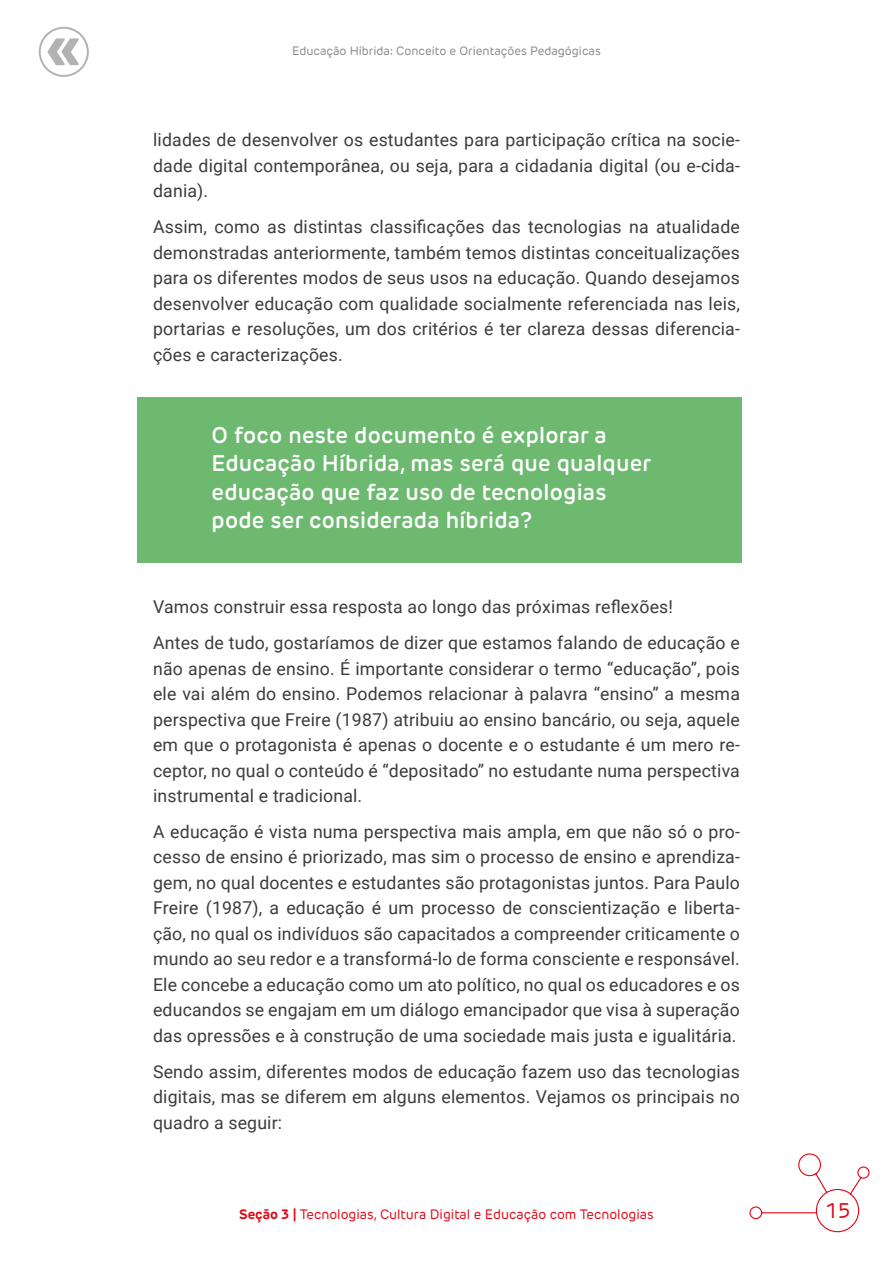
<style>
.page{position:relative;width:893px;height:1263px;background:#fff}
.page>*{position:absolute;margin:0;border:0;box-sizing:border-box;transform-origin:0 0}
.texto_destaque_branco{font:600 22.5px/28.5px "New Rubrik Edge";letter-spacing:.01em;color:#fff}
.t1{font:21px "New Rubrik Edge";color:#e30613}
.texto_corrido{font:17.7px/25.5px "Roboto";letter-spacing:.01em;color:#3c3c3b;text-align:justify}
.t2{font:13.5px "New Rubrik Edge";color:#e30613}
.t3{font:12px "New Rubrik Edge";color:#878787}
.s1{font-weight:700}
</style>
<div class="page">
<svg style="left:749px;top:1153px;width:121px;height:80px"></svg>
<div style="left:137px;top:397px;width:604px;height:166px;background:#6cb96f"></div>
<svg style="left:47px;top:38px;width:32px;height:27px"></svg>
<div style="left:39px;top:27px;width:50px;height:50px;border:2px solid #b3b2b2;border-radius:50%"></div>
<p class="t3" style="left:292px;top:43px;width:310px">Educação Híbrida: Conceito e Orientações Pedagógicas</p>
<p class="texto_corrido" style="left:153px;top:127px;width:588px">lidades de desenvolver os estudantes para participação crítica na socie&shy;dade digital contemporânea, ou seja, para a cidadania digital (ou e-cida&shy;dania).</p>
<p class="texto_corrido" style="left:153px;top:213px;width:588px">Assim, como as distintas classificações das tecnologias na atualidade demonstradas anteriormente, também temos distintas conceitualizações para os diferentes modos de seus usos na educação. Quando desejamos desenvolver educação com qualidade socialmente referenciada nas leis, portarias e resoluções, um dos critérios é ter clareza dessas diferencia&shy;ções e caracterizações.</p>
<p class="texto_destaque_branco" style="left:212px;top:421px;width:441px">O foco neste documento é explorar a Educação Híbrida, mas será que qualquer educação que faz uso de tecnologias pode ser considerada híbrida?</p>
<p class="texto_corrido" style="left:153px;top:594px;width:522px">Vamos construir essa resposta ao longo das próximas reflexões!</p>
<p class="texto_corrido" style="left:153px;top:629px;width:588px">Antes de tudo, gostaríamos de dizer que estamos falando de educação e não apenas de ensino. É importante considerar o termo “educação”, pois ele vai além do ensino. Podemos relacionar à palavra “ensino” a mesma perspectiva que Freire (1987) atribuiu ao ensino bancário, ou seja, aquele em que o protagonista é apenas o docente e o estudante é um mero re&shy;ceptor, no qual o conteúdo é “depositado” no estudante numa perspectiva instrumental e tradicional.</p>
<p class="texto_corrido" style="left:153px;top:818px;width:588px">A educação é vista numa perspectiva mais ampla, em que não só o pro&shy;cesso de ensino é priorizado, mas sim o processo de ensino e aprendiza&shy;gem, no qual docentes e estudantes são protagonistas juntos. Para Paulo Freire (1987), a educação é um processo de conscientização e liberta&shy;ção, no qual os indivíduos são capacitados a compreender criticamente o mundo ao seu redor e a transformá-lo de forma consciente e responsável.<br>Ele concebe a educação como um ato político, no qual os educadores e os educandos se engajam em um diálogo emancipador que visa à superação das opressões e à construção de uma sociedade mais justa e igualitária.</p>
<p class="texto_corrido" style="left:153px;top:1058px;width:588px">Sendo assim, diferentes modos de educação fazem uso das tecnologias digitais, mas se diferem em alguns elementos. Vejamos os principais no quadro a seguir:</p>
<p class="t2" style="left:239px;top:1206px;width:416px"><span class="s1">Seção 3 |</span> Tecnologias, Cultura Digital e Educação com Tecnologias</p>
<p class="t1" style="left:825px;top:1197px;width:27px">15</p>
</div>
